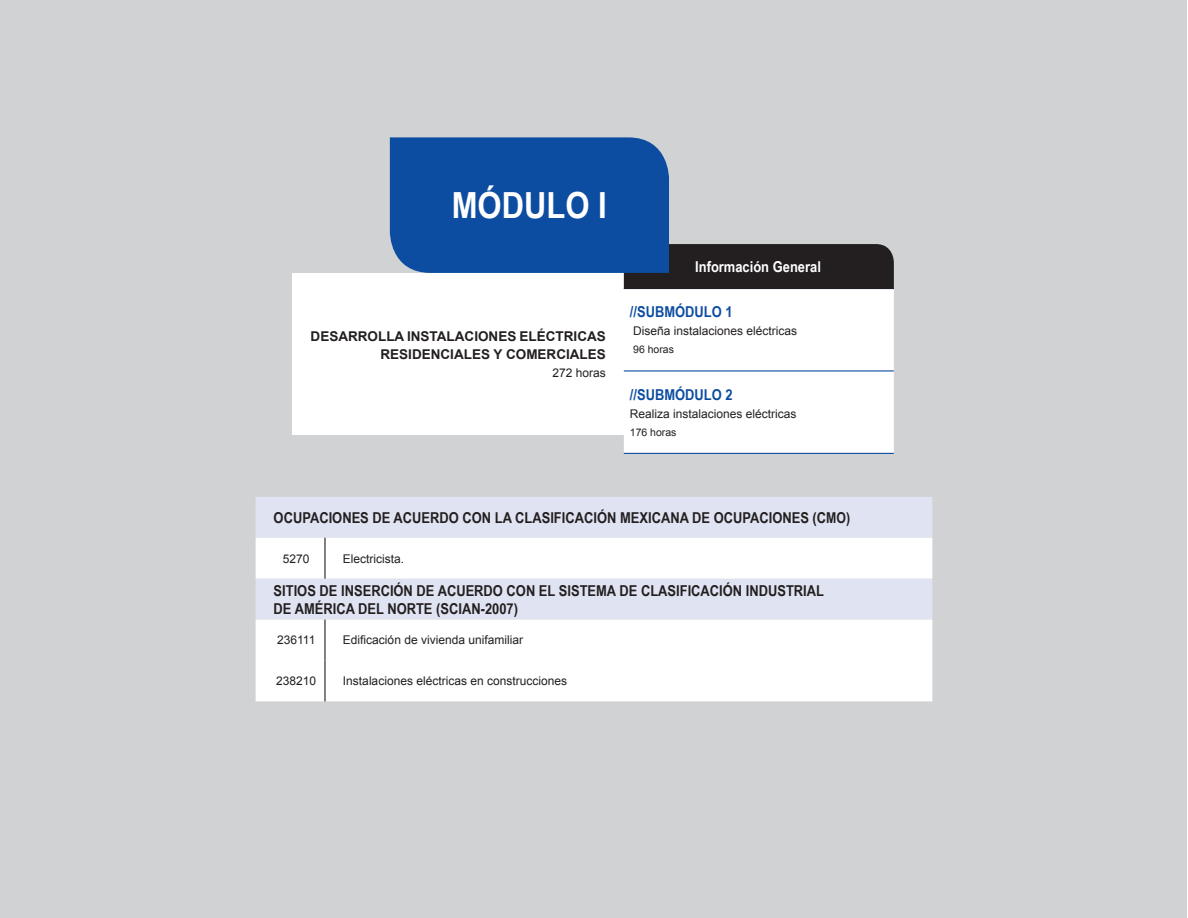
<style>
.page{position:relative;width:1188px;height:918px;background:#fff}
.page>*{position:absolute;margin:0;border:0;box-sizing:border-box;transform-origin:0 0}
.t1{font:700 36px "Arial Narrow";color:#fff;scale:1.05 1}
.t2{font:700 15px "Arial Narrow";color:#231f20;scale:1.05 1}
.t3{font:700 15px "Arial Narrow";color:#0d4da1;scale:1.05 1}
.t4{font:700 15px "Arial Narrow";color:#fff;scale:1.05 1}
.t5{font:700 13.5px/18px "Arial";color:#231f20;text-align:right}
.t6{font:12px "Arial";color:#231f20}
.t7{font:10.5px "Arial";color:#231f20}
</style>
<div class="page">
<div style="left:1px;top:0;width:1186px;height:917px;background:#d1d2d4"></div>
<div style="left:293px;top:273px;width:331px;height:162px;background:#fff"></div>
<div style="left:624px;top:289px;width:270px;height:164px;background:#fff"></div>
<hr style="left:624px;top:453px;width:270px;height:1px;background:#0d4da1">
<hr style="left:624px;top:370px;width:270px;height:2px;background:#0d4da1">
<div style="left:256px;top:497px;width:676px;height:41px;background:#e0e4f2"></div>
<svg style="left:256px;top:538px;width:676px;height:163px;background:#f7f8fb"></svg>
<hr style="left:324px;top:538px;width:2px;height:41px;background:#231f20">
<hr style="left:324px;top:620px;width:2px;height:40px;background:#231f20">
<hr style="left:324px;top:660px;width:2px;height:41px;background:#231f20">
<svg style="left:390px;top:137px;width:504px;height:152px"></svg>
<p class="t1" style="left:452px;top:178px;width:149px">MÓDULO I</p>
<p class="t5" style="left:311px;top:327px;width:297px">DESARROLLA INSTALACIONES ELÉCTRICAS<br>RESIDENCIALES Y COMERCIALES</p>
<p class="t6" style="left:552px;top:365px;width:55px">272 horas</p>
<p class="t4" style="left:695px;top:255px;width:121px">Información General</p>
<p class="t3" style="left:630px;top:301px;width:99px">//SUBMÓDULO 1</p>
<p class="t6" style="left:633px;top:323px;width:166px">Diseña instalaciones eléctricas</p>
<p class="t7" style="left:633px;top:343px;width:42px">96 horas</p>
<p class="t3" style="left:630px;top:383px;width:99px">//SUBMÓDULO 2</p>
<p class="t6" style="left:630px;top:406px;width:168px">Realiza instalaciones eléctricas</p>
<p class="t7" style="left:630px;top:425px;width:48px">176 horas</p>
<p class="t2" style="left:274px;top:506px;width:551px">OCUPACIONES DE ACUERDO CON LA CLASIFICACIÓN MEXICANA DE OCUPACIONES (CMO)</p>
<p class="t6" style="left:283px;top:550px;width:28px">5270</p>
<p class="t6" style="left:343px;top:550px;width:63px">Electricista.</p>
<p class="t2" style="left:274px;top:579px;width:526px">SITIOS DE INSERCIÓN DE ACUERDO CON EL SISTEMA DE CLASIFICACIÓN INDUSTRIAL</p>
<p class="t2" style="left:274px;top:597px;width:234px">DE AMÉRICA DEL NORTE (SCIAN-2007)</p>
<p class="t6" style="left:277px;top:632px;width:40px">236111</p>
<p class="t6" style="left:343px;top:632px;width:182px">Edificación de vivienda unifamiliar</p>
<p class="t6" style="left:276px;top:673px;width:42px">238210</p>
<p class="t6" style="left:343px;top:673px;width:226px">Instalaciones eléctricas en construcciones</p>
</div>
